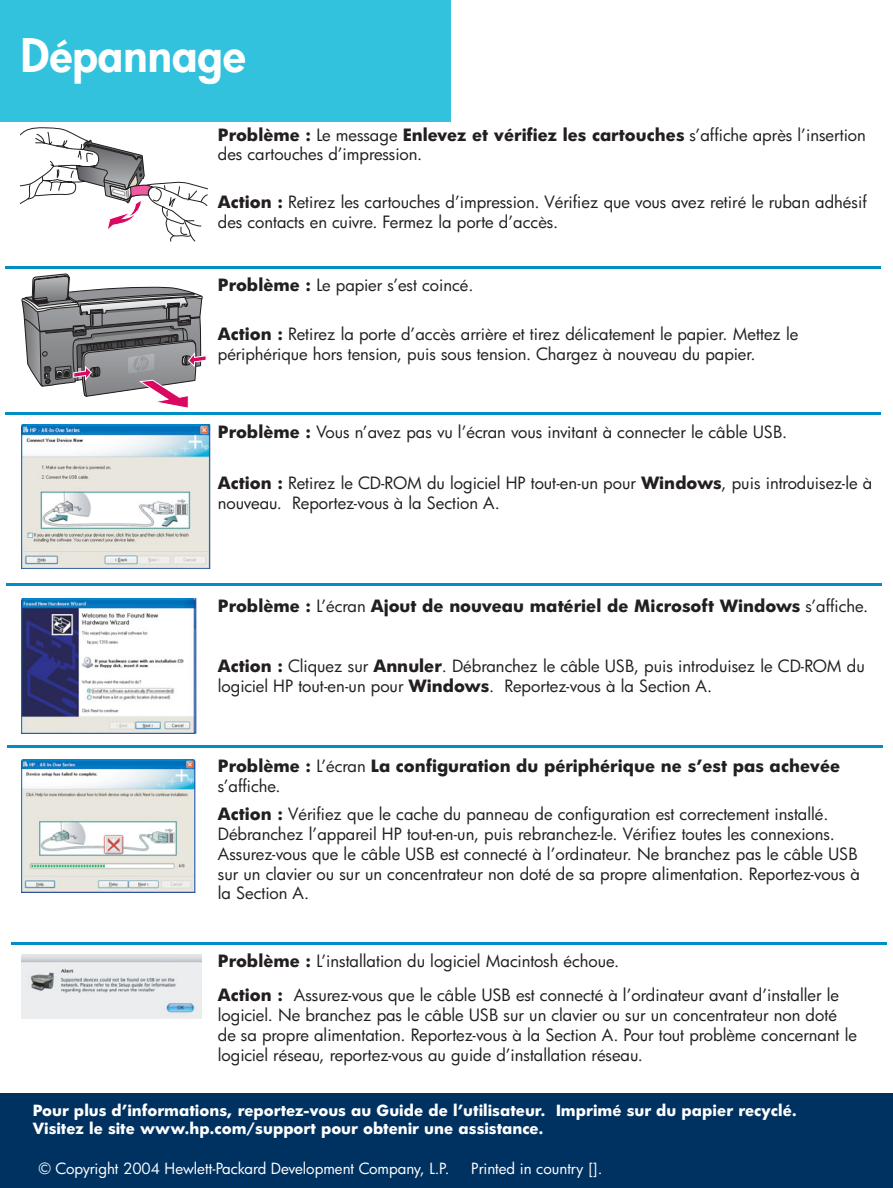
<style>
.page{position:relative;width:893px;height:1188px;background:#fff}
.page>*{position:absolute;margin:0;border:0;box-sizing:border-box;transform-origin:0 0}
.t1{font:800 45px "Futura";color:#fff}
.t2{font:16.5px/19.8px "Futura";color:#231f20}
.t3{font:700 16.5px/19.8px "Futura";color:#231f20}
.t4{font:700 15px/18px "Futura";color:#fff}
.t5{font:15px "Futura";color:#fff}
.s1{font-weight:700}
.s2{font-weight:400}
</style>
<div class="page">
<div style="left:0;top:0;width:451px;height:122px;background:#32c2de"></div>
<hr style="left:5px;top:266px;width:875px;height:3px;background:#008fc5">
<hr style="left:5px;top:412px;width:875px;height:3px;background:#008fc5">
<hr style="left:6px;top:584px;width:875px;height:2px;background:#008fc5">
<hr style="left:7px;top:746px;width:876px;height:2px;background:#008fc5">
<hr style="left:11px;top:942px;width:876px;height:3px;background:#008fc5">
<img style="left:22px;top:425px;width:189px;height:144px">
<img style="left:22px;top:599px;width:175px;height:134px">
<img style="left:22px;top:759px;width:174px;height:133px">
<img style="left:22px;top:954px;width:180px;height:64px">
<div style="left:0;top:1094px;width:892px;height:94px;background:#003261"></div>
<svg style="left:21px;top:128px;width:187px;height:114px"></svg>
<svg style="left:22px;top:273px;width:184px;height:135px"></svg>
<h1 class="t1" style="left:21px;top:34px;width:226px">Dépannage</h1>
<p class="t2" style="left:218px;top:126px;width:649px"><span class="s1">Problème :</span> Le message <span class="s1">Enlevez et vérifiez les cartouches</span> s’affiche après l’insertion des cartouches d’impression.</p>
<p class="t2" style="left:218px;top:194px;width:650px"><span class="s1">Action :</span> Retirez les cartouches d’impression. Vérifiez que vous avez retiré le ruban adhésif des contacts en cuivre. Fermez la porte d’accès.</p>
<p class="t2" style="left:218px;top:276px;width:257px"><span class="s1">Problème :</span> Le papier s’est coincé.</p>
<p class="t2" style="left:218px;top:326px;width:582px"><span class="s1">Action :</span> Retirez la porte d’accès arrière et tirez délicatement le papier. Mettez le périphérique hors tension, puis sous tension. Chargez à nouveau du papier.</p>
<p class="t2" style="left:218px;top:423px;width:570px"><span class="s1">Problème :</span> Vous n’avez pas vu l’écran vous invitant à connecter le câble USB.</p>
<p class="t2" style="left:218px;top:475px;width:656px"><span class="s1">Action :</span> Retirez le CD-ROM du logiciel HP tout-en-un pour <span class="s1">Windows</span> , puis introduisez-le à nouveau. Reportez-vous à la Section A.</p>
<p class="t3" style="left:218px;top:597px;width:652px">Problème : <span class="s2">L’écran</span> Ajout de nouveau matériel de Microsoft Windows <span class="s2">s’affiche.</span></p>
<p class="t2" style="left:218px;top:658px;width:648px"><span class="s1">Action :</span> Cliquez sur <span class="s1">Annuler</span> . Débranchez le câble USB, puis introduisez le CD-ROM du logiciel HP tout-en-un pour <span class="s1">Windows</span> . Reportez-vous à la Section A.</p>
<p class="t3" style="left:218px;top:757px;width:624px">Problème : <span class="s2">L’écran</span> La configuration du périphérique ne s’est pas achevée <span class="s2">s’affiche.</span></p>
<p class="t2" style="left:218px;top:806px;width:643px"><span class="s1">Action :</span> Vérifiez que le cache du panneau de configuration est correctement installé.<br>Débranchez l’appareil HP tout-en-un, puis rebranchez-le. Vérifiez toutes les connexions.<br>Assurez-vous que le câble USB est connecté à l’ordinateur. Ne branchez pas le câble USB sur un clavier ou sur un concentrateur non doté de sa propre alimentation. Reportez-vous à la Section A.</p>
<p class="t2" style="left:218px;top:945px;width:622px;line-height:34px"><span class="s1">Problème :</span> L’installation du logiciel Macintosh échoue.<br><span class="s1">Action :</span> Assurez-vous que le câble USB est connecté à l’ordinateur avant d’installer le</p>
<p class="t2" style="left:218px;top:1006px;width:640px">logiciel. Ne branchez pas le câble USB sur un clavier ou sur un concentrateur non doté de sa propre alimentation. Reportez-vous à la Section A. Pour tout problème concernant le logiciel réseau, reportez-vous au guide d’installation réseau.</p>
<p class="t4" style="left:33px;top:1102px;width:765px">Pour plus d’informations, reportez-vous au Guide de l’utilisateur. Imprimé sur du papier recyclé.<br>Visitez le site www.hp.com/support pour obtenir une assistance.</p>
<p class="t5" style="left:39px;top:1162px;width:412px">© Copyright 2004 Hewlett-Packard Development Company, L.P.</p>
<p class="t5" style="left:471px;top:1162px;width:133px">Printed in country [].</p>
</div>
